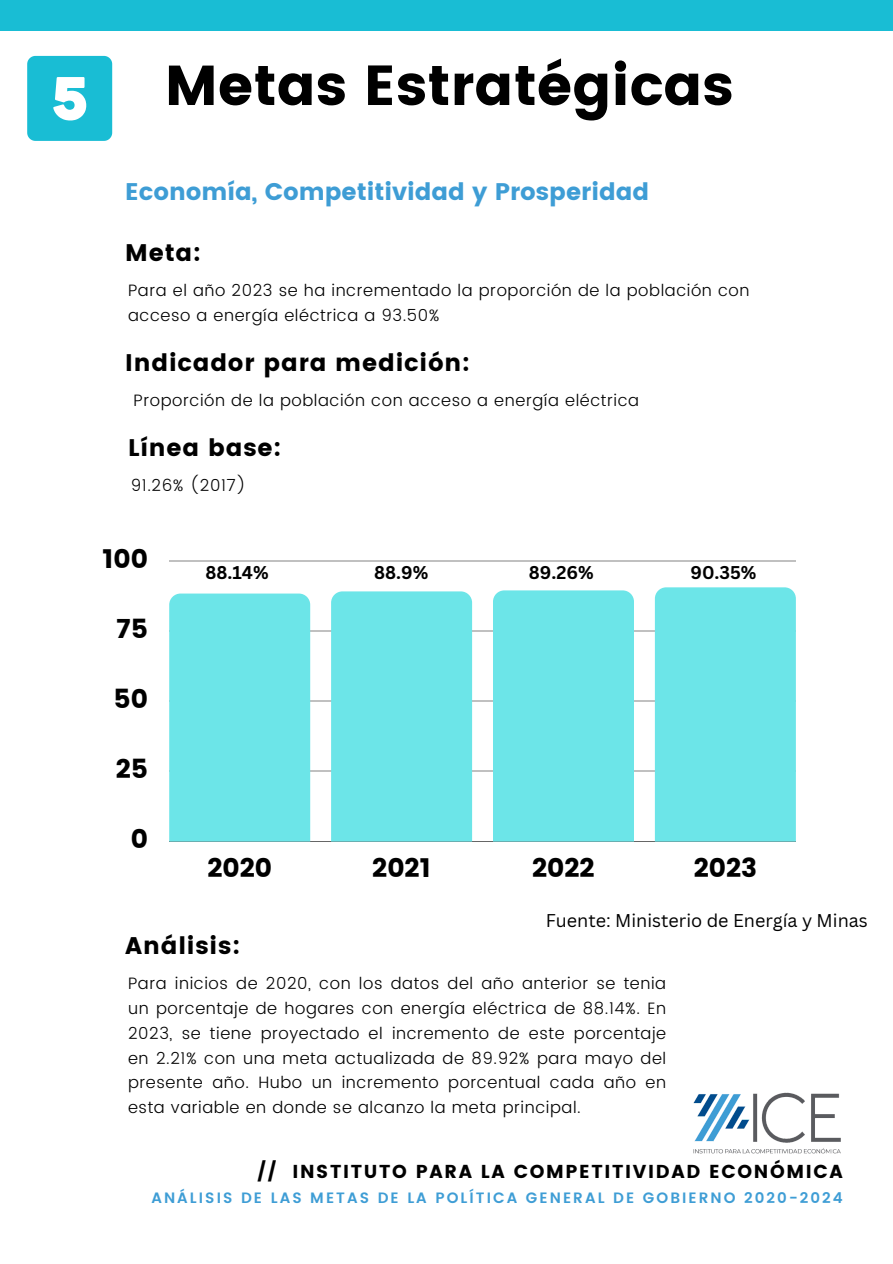
<style>
.page{position:relative;width:893px;height:1264px;background:#fff}
.page>*{position:absolute;margin:0;border:0;box-sizing:border-box;transform-origin:0 0}
.t1{font:56.1px "Poppins";color:#000}
.t2{font:26.4px "Poppins";color:#000}
.t3{font:24px "Poppins";letter-spacing:.035em;color:#000}
.t4{font:24px "Poppins";color:#3e9dd5}
.t5{font:18.75px "Poppins";letter-spacing:.09em;color:#000}
.t6{font:18px "Canva Sans";color:#000}
.t7{font:700 18px "Canva Sans";color:#000}
.t8{font:300 16.5px/24.8px "Poppins";letter-spacing:.035em;color:#000}
.t9{font:600 15px "Poppins";letter-spacing:.135em;color:#3e9dd5}
</style>
<div class="page">
<div style="left:0;top:0;width:892px;height:31px;background:#19bdd4"></div>
<img style="left:693px;top:1092px;width:148px;height:62px">
<hr style="left:169px;top:560px;width:626px;height:1px;background:#000">
<hr style="left:169px;top:630px;width:626px;height:1px;background:#000">
<hr style="left:169px;top:700px;width:626px;height:1px;background:#000">
<hr style="left:169px;top:770px;width:626px;height:2px;background:#000">
<hr style="left:169px;top:841px;width:626px;height:1px;background:#000">
<div style="left:169px;top:593px;width:141px;height:248px;background:#6ce5e8"></div>
<div style="left:331px;top:591px;width:141px;height:250px;background:#6ce5e8"></div>
<div style="left:493px;top:590px;width:141px;height:251px;background:#6ce5e8"></div>
<div style="left:654px;top:587px;width:141px;height:254px;background:#6ce5e8"></div>
<svg style="left:27px;top:56px;width:85px;height:85px;background:#3cc7da"></svg>
<p class="t1" style="left:165px;top:53px;width:570px">Metas Estratégicas</p>
<p class="t4" style="left:125px;top:178px;width:525px">Economía, Competitividad y Prosperidad</p>
<p class="t3" style="left:125px;top:238px;width:77px">Meta:</p>
<p class="t8" style="left:128px;top:278px;width:623px">Para el año 2023 se ha incrementado la proporción de la población con acceso a energía eléctrica a 93.50%</p>
<p class="t3" style="left:125px;top:348px;width:346px">Indicador para medición:</p>
<p class="t8" style="left:134px;top:388px;width:507px">Proporción de la población con acceso a energía eléctrica</p>
<p class="t3" style="left:128px;top:433px;width:155px">Línea base:</p>
<p class="t8" style="left:131px;top:473px;width:116px">91.26% (2017)</p>
<p class="t2" style="left:102px;top:543px;width:47px">100</p>
<p class="t2" style="left:116px;top:613px;width:33px">75</p>
<p class="t2" style="left:114px;top:683px;width:36px">50</p>
<p class="t2" style="left:116px;top:753px;width:34px">25</p>
<p class="t2" style="left:131px;top:823px;width:19px">0</p>
<p class="t7" style="left:205px;top:559px;width:65px">88.14%</p>
<p class="t7" style="left:374px;top:559px;width:56px">88.9%</p>
<p class="t7" style="left:529px;top:559px;width:66px">89.26%</p>
<p class="t7" style="left:690px;top:559px;width:68px">90.35%</p>
<p class="t2" style="left:207px;top:852px;width:66px">2020</p>
<p class="t2" style="left:372px;top:852px;width:60px">2021</p>
<p class="t2" style="left:532px;top:852px;width:64px">2022</p>
<p class="t2" style="left:693px;top:852px;width:65px">2023</p>
<p class="t6" style="left:545px;top:908px;width:323px">Fuente: Ministerio de Energía y Minas</p>
<p class="t3" style="left:125px;top:932px;width:116px">Análisis:</p>
<p class="t8" style="left:128px;top:971px;width:539px;text-align:justify">Para inicios de 2020, con los datos del año anterior se tenia un porcentaje de hogares con energía eléctrica de 88.14%. En 2023, se tiene proyectado el incremento de este porcentaje en 2.21% con una meta actualizada de 89.92% para mayo del presente año. Hubo un incremento porcentual cada año en esta variable en donde se alcanzo la meta principal.</p>
<p class="t5" style="left:257px;top:1160px;width:586px">// INSTITUTO PARA LA COMPETITIVIDAD ECONÓMICA</p>
<p class="t9" style="left:151px;top:1189px;width:692px">ANÁLISIS DE LAS METAS DE LA POLÍTICA GENERAL DE GOBIERNO 2020-2024</p>
</div>
